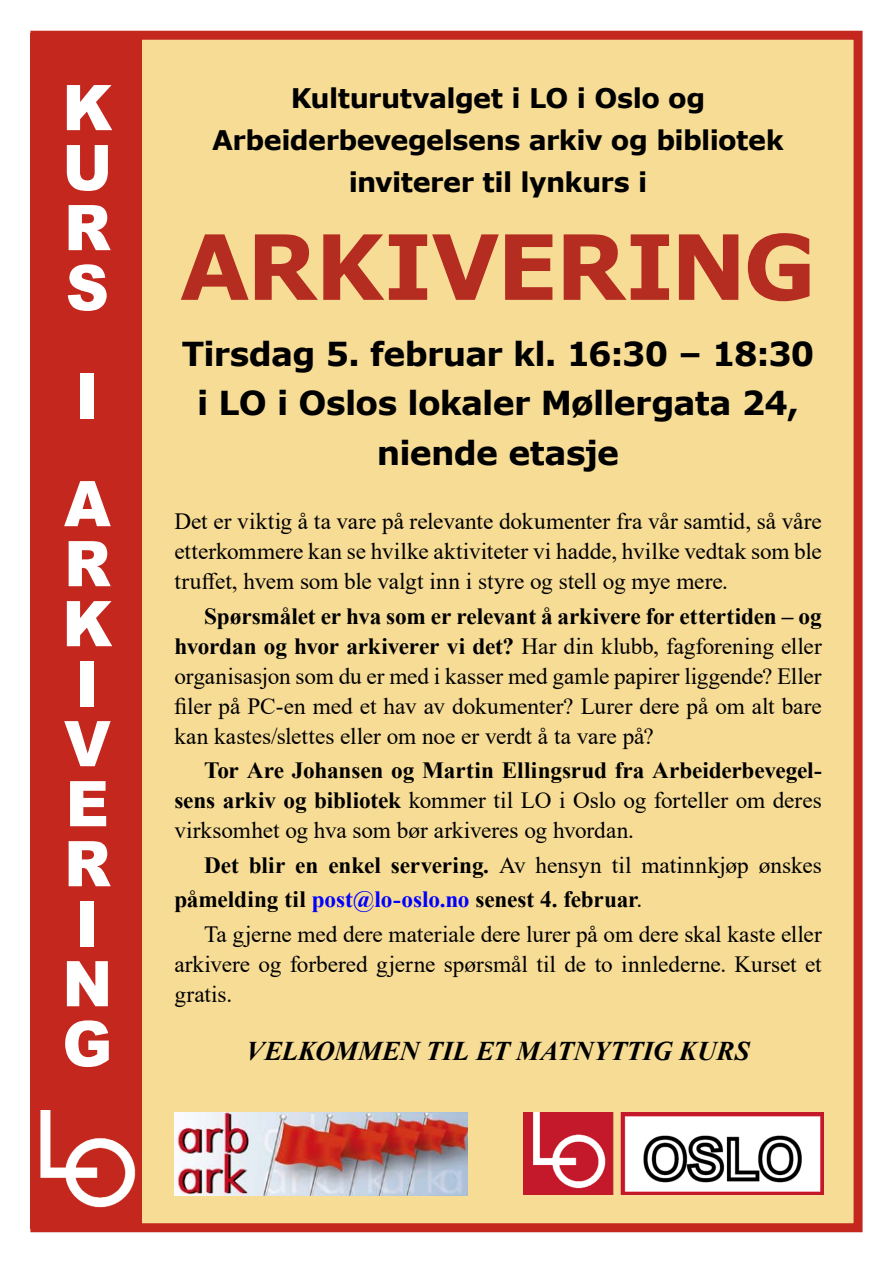
<style>
.page{position:relative;width:893px;height:1263px;background:#fff}
.page>*{position:absolute;margin:0;border:0;box-sizing:border-box;transform-origin:0 0}
.t1{font:700 90px "Verdana";letter-spacing:-.035em;color:#b52c20}
.t2{font:900 63px "Arial";color:#fff;scale:.95 1}
.t3{font:700 33px/49.5px "Verdana";letter-spacing:-.025em;color:#000;text-align:center}
.t4{font:700 27px "Verdana";letter-spacing:-.02em;color:#000}
.t5{font:italic 700 27px "Times New Roman";color:#000}
.t6{font:23.25px/30px "Times New Roman";color:#000;text-align:justify}
.t7{font:700 23.25px "Times New Roman";letter-spacing:-.005em;color:#000}
.s1{font-weight:700}
.s2{color:#00f}
.s3{font-weight:400}
</style>
<div class="page">
<div style="left:30px;top:31px;width:833px;height:1201px;background:#f7dc96;border:9px solid #c3271e"></div>
<div style="left:30px;top:34px;width:112px;height:1195px;background:#c3271e"></div>
<img style="left:40px;top:1110px;width:96px;height:98px">
<img style="left:523px;top:1112px;width:300px;height:83px">
<img style="left:174px;top:1112px;width:294px;height:84px">
<p class="t2" style="left:62px;top:62px;width:54px">K</p>
<p class="t2" style="left:62px;top:122px;width:54px">U</p>
<p class="t2" style="left:64px;top:182px;width:51px">R</p>
<p class="t2" style="left:66px;top:242px;width:47px">S</p>
<p class="t2" style="left:76px;top:350px;width:26px">I</p>
<p class="t2" style="left:64px;top:458px;width:51px">A</p>
<p class="t2" style="left:64px;top:518px;width:51px">R</p>
<p class="t2" style="left:62px;top:578px;width:54px">K</p>
<p class="t2" style="left:76px;top:638px;width:26px">I</p>
<p class="t2" style="left:64px;top:698px;width:51px">V</p>
<p class="t2" style="left:66px;top:758px;width:47px">E</p>
<p class="t2" style="left:64px;top:818px;width:51px">R</p>
<p class="t2" style="left:76px;top:878px;width:26px">I</p>
<p class="t2" style="left:62px;top:938px;width:54px">N</p>
<p class="t2" style="left:62px;top:998px;width:54px">G</p>
<p class="t4" style="left:291px;top:79px;width:416px">Kulturutvalget i LO i Oslo og</p>
<p class="t4" style="left:212px;top:121px;width:573px">Arbeiderbevegelsens arkiv og bibliotek</p>
<p class="t4" style="left:349px;top:163px;width:300px">inviterer til lynkurs i</p>
<p class="t1" style="left:180px;top:203px;width:638px">ARKIVERING</p>
<p class="t3" style="left:182px;top:328px;width:634px">Tirsdag 5. februar kl. 16:30 – 18:30</p>
<p class="t3" style="left:197px;top:378px;width:603px">i LO i Oslos lokaler Møllergata 24, niende etasje</p>
<p class="t6" style="left:174px;top:505px;width:649px">Det er viktig å ta vare på relevante dokumenter fra vår samtid, så våre etterkommere kan se hvilke aktiviteter vi hadde, hvilke vedtak som ble truffet, hvem som ble valgt inn i styre og stell og mye mere.</p>
<p class="t6" style="left:174px;top:600px;width:649px;text-indent:30px"><span class="s1">Spørsmålet er hva som er relevant å arkivere for ettertiden – og hvordan og hvor arkiverer vi det?</span> Har din klubb, fagforening eller organisasjon som du er med i kasser med gamle papirer liggende? Eller filer på PC-en med et hav av dokumenter? Lurer dere på om alt bare kan kastes/slettes eller om noe er verdt å ta vare på?</p>
<p class="t6" style="left:174px;top:754px;width:649px;text-indent:30px"><span class="s1">Tor Are Johansen og Martin Ellingsrud fra Arbeiderbevegel&shy;sens arkiv og bibliotek</span> kommer til LO i Oslo og forteller om deres virksomhet og hva som bør arkiveres og hvordan.</p>
<p class="t6" style="left:204px;top:849px;width:619px"><span class="s1">Det blir en enkel servering.</span> Av hensyn til matinnkjøp ønskes</p>
<p class="t7" style="left:174px;top:882px;width:470px">påmelding til <span class="s2">post@lo-oslo.no</span> senest 4. februar<span class="s3">.</span></p>
<p class="t6" style="left:174px;top:918px;width:649px;text-indent:30px">Ta gjerne med dere materiale dere lurer på om dere skal kaste eller arkivere og forbered gjerne spørsmål til de to innlederne. Kurset et gratis.</p>
<p class="t5" style="left:246px;top:1032px;width:505px">VELKOMMEN TIL ET MATNYTTIG KURS</p>
</div>
